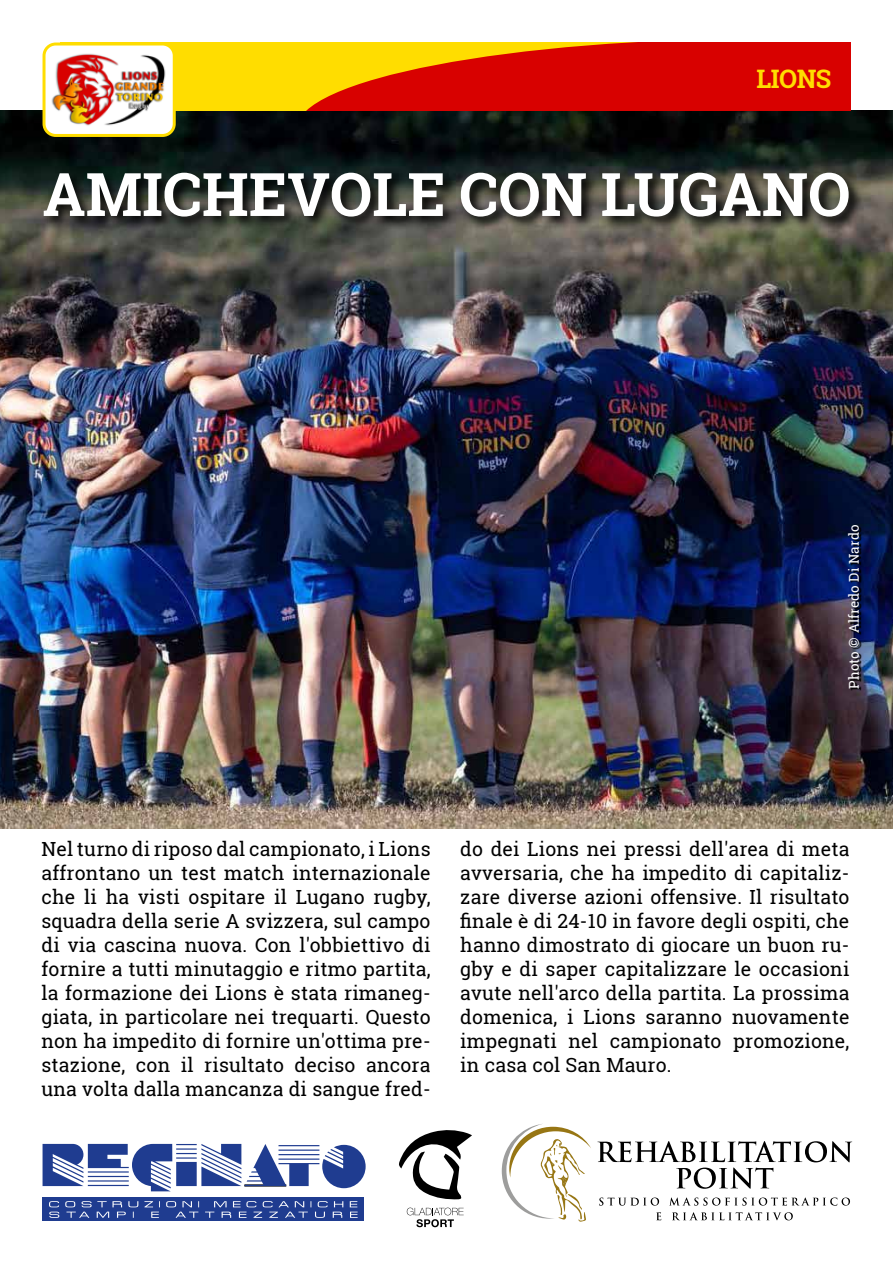
<style>
.page{position:relative;width:893px;height:1263px;background:#fff}
.page>*{position:absolute;margin:0;border:0;box-sizing:border-box;transform-origin:0 0}
.t1{font:700 60px "Roboto Slab";color:#fff}
.t2{font:700 25.5px "Roboto Slab";letter-spacing:-.02em;color:#fd0}
.t3{font:19.5px/24px "Roboto Slab";letter-spacing:.01em;color:#000;text-align:justify}
.t4{font:13.5px "Roboto Slab";letter-spacing:.01em;color:#fff}
</style>
<div class="page">
<svg style="left:43px;top:1144px;width:323px;height:47px"></svg>
<div style="left:43px;top:1197px;width:321px;height:24px;background:#1f3c90"></div>
<svg style="left:49px;top:1201px;width:309px;height:17px"></svg>
<svg style="left:399px;top:1130px;width:73px;height:69px"></svg>
<svg style="left:407px;top:1208px;width:57px;height:19px"></svg>
<img style="left:0;top:111px;width:893px;height:718px">
<svg style="left:41px;top:170px;width:823px;height:62px"></svg>
<svg style="left:849px;top:526px;width:13px;height:165px"></svg>
<svg style="left:656px;top:1212px;width:5px;height:8px"></svg>
<svg style="left:672px;top:1212px;width:121px;height:8px"></svg>
<svg style="left:597px;top:1141px;width:255px;height:48px"></svg>
<svg style="left:599px;top:1197px;width:60px;height:9px"></svg>
<svg style="left:669px;top:1197px;width:181px;height:9px"></svg>
<svg style="left:502px;top:1124px;width:89px;height:97px"></svg>
<div style="left:60px;top:43px;width:790px;height:68px;background:#fd0"></div>
<svg style="left:306px;top:43px;width:544px;height:68px"></svg>
<img style="left:44px;top:44px;width:130px;height:91px">
<div style="left:43px;top:43px;width:133px;height:94px;border:3px solid #fd0;border-radius:12px"></div>
<h2 class="t2" style="left:756px;top:61px;width:76px">LIONS</h2>
<h1 class="t1" style="left:43px;top:153px;width:809px">AMICHEVOLE CON LUGANO</h1>
<p class="t4" style="left:845px;top:689px;width:166px;rotate:-90deg">Photo © Alfredo Di Nardo</p>
<p class="t3" style="left:41px;top:837px;width:391px">Nel turno di riposo dal campionato, i Lions affrontano un test match internazionale che li ha visti ospitare il Lugano rugby, squadra della serie A svizzera, sul campo di via cascina nuova. Con l'obbiettivo di fornire a tutti minutaggio e ritmo partita, la formazione dei Lions è stata rimaneg&shy;giata, in particolare nei trequarti. Questo non ha impedito di fornire un'ottima pre&shy;stazione, con il risultato deciso ancora una volta dalla mancanza di sangue fred-</p>
<p class="t3" style="left:460px;top:837px;width:391px">do dei Lions nei pressi dell'area di meta avversaria, che ha impedito di capitaliz&shy;zare diverse azioni offensive. Il risultato finale è di 24-10 in favore degli ospiti, che hanno dimostrato di giocare un buon ru&shy;gby e di saper capitalizzare le occasioni avute nell'arco della partita. La prossima domenica, i Lions saranno nuovamente impegnati nel campionato promozione, in casa col San Mauro.</p>
</div>
